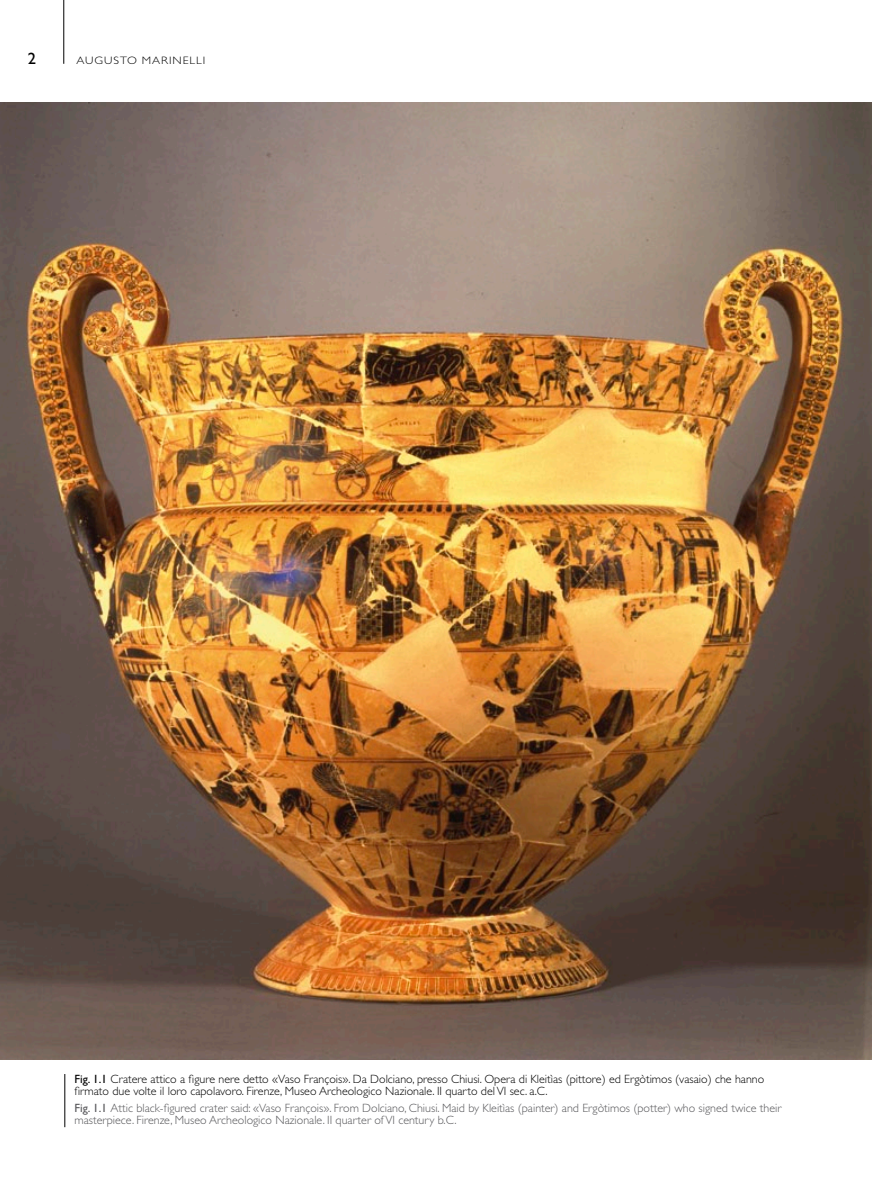
<style>
.page{position:relative;width:872px;height:1191px;background:#fff}
.page>*{position:absolute;margin:0;border:0;box-sizing:border-box;transform-origin:0 0}
.t1{font:16.5px "Gill Sans Std";color:#000}
.t2{font:300 12px/12px "Gill Sans Std";color:#000}
.t3{font:300 12px/12px "Gill Sans Std";color:#57575a}
.t4{font:300 10.8px "Gill Sans Std";letter-spacing:.08em;color:#000;scale:1.11 1}
.s1{font-weight:400}
</style>
<div class="page">
<hr style="left:63px;top:0;width:1px;height:64px;background:#000">
<img style="left:0;top:102px;width:872px;height:958px">
<hr style="left:65px;top:1074px;width:1px;height:53px;background:#000">
<h1 class="t1" style="left:28px;top:49px;width:10px">2</h1>
<p class="t4" style="left:77px;top:54px;width:117px">Augusto Marinelli</p>
<p class="t2" style="left:74px;top:1073px;width:691px"><span class="s1">Fig. 1.1</span> Cratere attico a figure nere detto «Vaso François». Da Dolciano, presso Chiusi. Opera di Kleitìas (pittore) ed Ergòtimos (vasaio) che hanno firmato due volte il loro capolavoro. Firenze, Museo Archeologico Nazionale. II quarto del VI sec. a.C.</p>
<p class="t3" style="left:74px;top:1101px;width:708px"><span class="s1">Fig. 1.1</span> Attic black-figured crater said: «Vaso François». From Dolciano, Chiusi. Maid by Kleitìas (painter) and Ergòtimos (potter) who signed twice their masterpiece. Firenze, Museo Archeologico Nazionale. II quarter of VI century b.C.</p>
</div>
